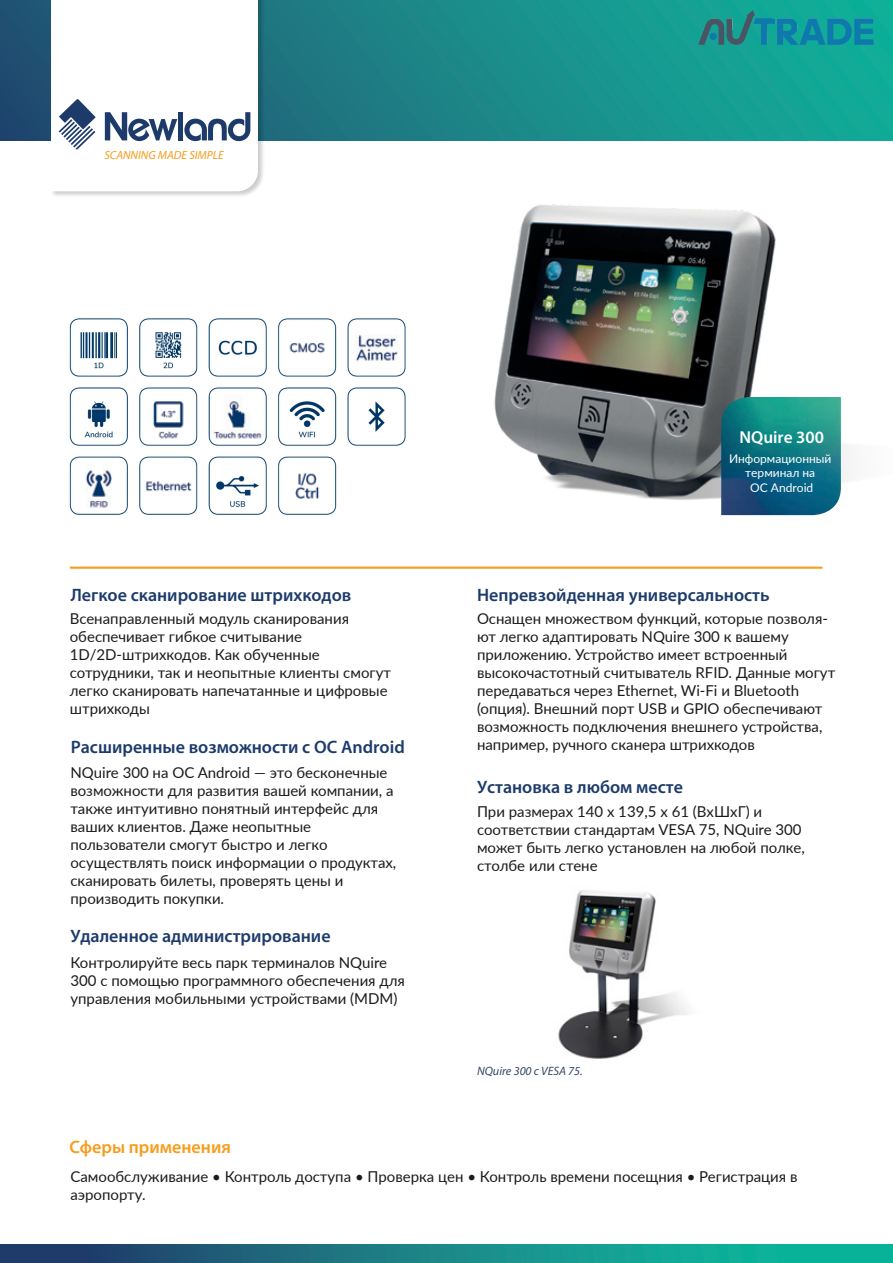
<style>
.page{position:relative;width:893px;height:1263px;background:#fff}
.page>*{position:absolute;margin:0;border:0;box-sizing:border-box;transform-origin:0 0}
.t1{font:600 18px "Myriad Pro";color:#1d3b6a}
.t2{font:600 18px "Myriad Pro";color:#f79c1b}
.t3{font:600 17.25px "Myriad Pro";color:#fff}
.t4{font:15px/18px "Lato";color:#1b1b19}
.t5{font:italic 12.15px "Myriad Pro";color:#354969}
.t6{font:12px/14.4px "Lato";color:#fff;text-align:center}
.t7{font:italic 11.85px "Myriad Pro";color:#f79c1b}
</style>
<div class="page">
<img style="left:494px;top:204px;width:356px;height:312px">
<img style="left:721px;top:397px;width:120px;height:118px">
<hr style="left:70px;top:567px;width:752px;height:2px;background:#f79c1b">
<img style="left:558px;top:890px;width:131px;height:169px">
<img style="left:69px;top:318px;width:337px;height:197px">
<svg style="left:0;top:0;width:893px;height:140px"></svg>
<svg style="left:50px;top:0;width:215px;height:196px"></svg>
<svg style="left:51px;top:0;width:207px;height:191px"></svg>
<svg style="left:0;top:1245px;width:893px;height:18px"></svg>
<img style="left:680px;top:0;width:212px;height:55px">
<p class="t7" style="left:104px;top:148px;width:121px">SCANNING MADE SIMPLE</p>
<p class="t3" style="left:739px;top:426px;width:86px">NQuire 300</p>
<p class="t6" style="left:729px;top:451px;width:104px">Информационный терминал на<br>ОС Android</p>
<p class="t1" style="left:71px;top:583px;width:282px">Легкое сканирование штрихкодов</p>
<p class="t1" style="left:477px;top:583px;width:294px">Непревзойденная универсальность</p>
<p class="t4" style="left:70px;top:609px;width:323px">Всенаправленный модуль сканирования обеспечивает гибкое считывание 1D/2D-штрихкодов. Как обученные сотрудники, так и неопытные клиенты смогут легко сканировать напечатанные и цифровые штрихкоды</p>
<p class="t1" style="left:71px;top:736px;width:336px">Расширенные возможности с OC Android</p>
<p class="t4" style="left:70px;top:763px;width:327px">NQuire 300 на ОС Android — это бесконечные возможности для развития вашей компании, а также интуитивно понятный интерфейс для ваших клиентов. Даже неопытные пользователи смогут быстро и легко осуществлять поиск информации о продуктах, сканировать билеты, проверять цены и производить покупки.</p>
<p class="t1" style="left:70px;top:925px;width:262px">Удаленное администрирование</p>
<p class="t4" style="left:70px;top:953px;width:336px">Контролируйте весь парк терминалов NQuire<br>300 с помощью программного обеспечения для управления мобильными устройствами (MDM)</p>
<p class="t2" style="left:69px;top:1136px;width:163px">Сферы применения</p>
<p class="t4" style="left:477px;top:609px;width:360px">Оснащен множеством функций, которые позволя&shy;ют легко адаптировать NQuire 300 к вашему приложению. Устройство имеет встроенный высокочастотный считыватель RFID. Данные могут передаваться через Ethernet, Wi-Fi и Bluetooth (опция). Внешний порт USB и GPIO обеспечивают возможность подключения внешнего устройства, например, ручного сканера штрихкодов</p>
<p class="t1" style="left:477px;top:776px;width:208px">Установка в любом месте</p>
<p class="t4" style="left:477px;top:802px;width:329px">При размерах 140 х 139,5 х 61 (ВxШxГ) и соответствии стандартам VESA 75, NQuire 300 может быть легко установлен на любой полке, столбе или стене</p>
<p class="t5" style="left:477px;top:1063px;width:107px">NQuire 300 с VESA 75.</p>
<p class="t4" style="left:70px;top:1167px;width:729px">Самообслуживание • Контроль доступа • Проверка цен • Контроль времени посещния • Регистрация в аэропорту.</p>
</div>
